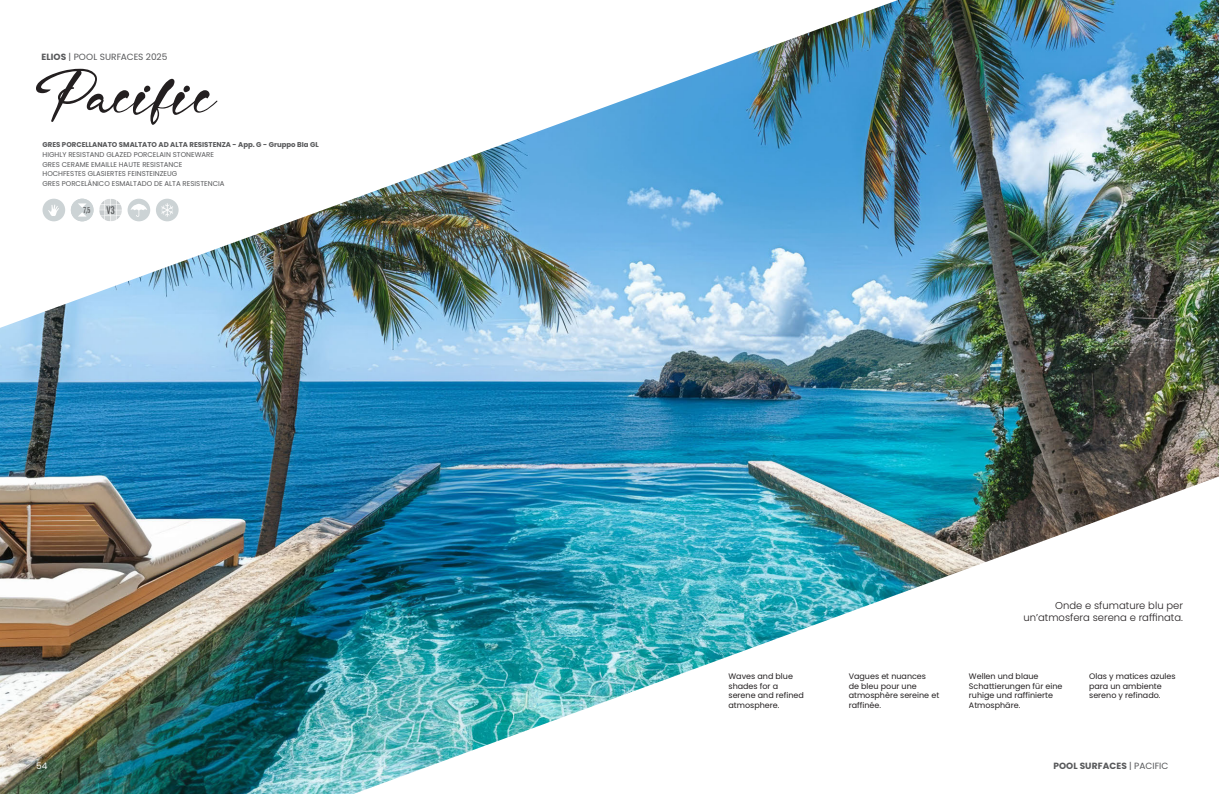
<style>
.page{position:relative;width:1219px;height:794px;background:#fff}
.page>*{position:absolute;margin:0;border:0;box-sizing:border-box;transform-origin:0 0}
.t1{font:60px "Glastona";color:#231f20}
.ICO_valore_V{font:condensed 10.5px "Grotesque MT Std";color:#57585a}
.t2{font:300 10px/12px "Poppins";color:#231f20;text-align:right}
.Ind_Titolo{font:9px "Poppins";letter-spacing:.005em;color:#57585a}
.Piede_tipologia_scuro{font:700 9px "Poppins";letter-spacing:.01em;color:#57585a}
.Piede_tipologia_scuro-2{font:9px "Poppins";color:#fff}
.t3{font:8px/9.6px "Poppins";color:#231f20}
.ICO_spessore{font:condensed 8px "Grotesque MT Std";color:#57585a}
.APE_tecnologia_LIN{font:7px "Poppins";color:#57585a}
.APE_tecnologia_IT{font:700 7px "Poppins";color:#57585a}
.s1{font-weight:700}
.s2{font-weight:400}
</style>
<div class="page">
<img style="left:0;top:0;width:1219px;height:794px">
<div style="left:128px;top:199px;width:22px;height:22px;background:#ccd3d5;border-radius:50%"></div>
<svg style="left:131px;top:204px;width:16px;height:13px"></svg>
<div style="left:156px;top:199px;width:23px;height:22px;background:#ccd3d5;border-radius:50%"></div>
<svg style="left:161px;top:203px;width:12px;height:14px"></svg>
<div style="left:43px;top:199px;width:22px;height:22px;background:#ccd3d5;border-radius:50%"></div>
<svg style="left:48px;top:204px;width:11px;height:12px"></svg>
<div style="left:71px;top:199px;width:23px;height:22px;background:#ccd3d5;border-radius:50%"></div>
<svg style="left:78px;top:203px;width:8px;height:14px"></svg>
<svg style="left:99px;top:199px;width:23px;height:22px"></svg>
<p class="Ind_Titolo" style="left:41px;top:51px;width:128px"><span class="s1">ELIOS</span> | POOL SURFACES 2025</p>
<p class="t1" style="left:36px;top:51px;width:183px">Pacific</p>
<p class="APE_tecnologia_IT" style="left:43px;top:140px;width:278px">GRES PORCELLANATO SMALTATO AD ALTA RESISTENZA - App. G - Gruppo BIa GL</p>
<p class="APE_tecnologia_LIN" style="left:43px;top:150px;width:173px">HIGHLY RESISTAND GLAZED PORCELAIN STONEWARE</p>
<p class="APE_tecnologia_LIN" style="left:43px;top:160px;width:142px">GRES CERAME EMAILLE HAUTE RESISTANCE</p>
<p class="APE_tecnologia_LIN" style="left:43px;top:170px;width:136px">HOCHFESTES GLASIERTES FEINSTEINZEUG</p>
<p class="APE_tecnologia_LIN" style="left:43px;top:180px;width:183px">GRES PORCELÁNICO ESMALTADO DE ALTA RESISTENCIA</p>
<p class="ICO_spessore" style="left:83px;top:205px;width:9px">7,5</p>
<p class="ICO_valore_V" style="left:106px;top:204px;width:10px">V3</p>
<p class="ICO_spessore" style="left:83px;top:205px;width:8px">10</p>
<p class="Piede_tipologia_scuro-2" style="left:36px;top:761px;width:13px">54</p>
<p class="t2" style="left:1023px;top:599px;width:161px">Onde e sfumature blu per un’atmosfera serena e raffinata.</p>
<p class="t3" style="left:728px;top:671px;width:77px">Waves and blue shades for a serene and refined atmosphere.</p>
<p class="t3" style="left:849px;top:671px;width:92px">Vagues et nuances<br>de bleu pour une atmosphère sereine et raffinée.</p>
<p class="t3" style="left:969px;top:671px;width:95px">Wellen und blaue<br>Schattierungen für eine ruhige und raffinierte<br>Atmosphäre.</p>
<p class="t3" style="left:1089px;top:671px;width:88px">Olas y matices azules para un ambiente sereno y refinado.</p>
<p class="Piede_tipologia_scuro" style="left:1053px;top:761px;width:116px">POOL SURFACES <span class="s2">| PACIFIC</span></p>
</div>
